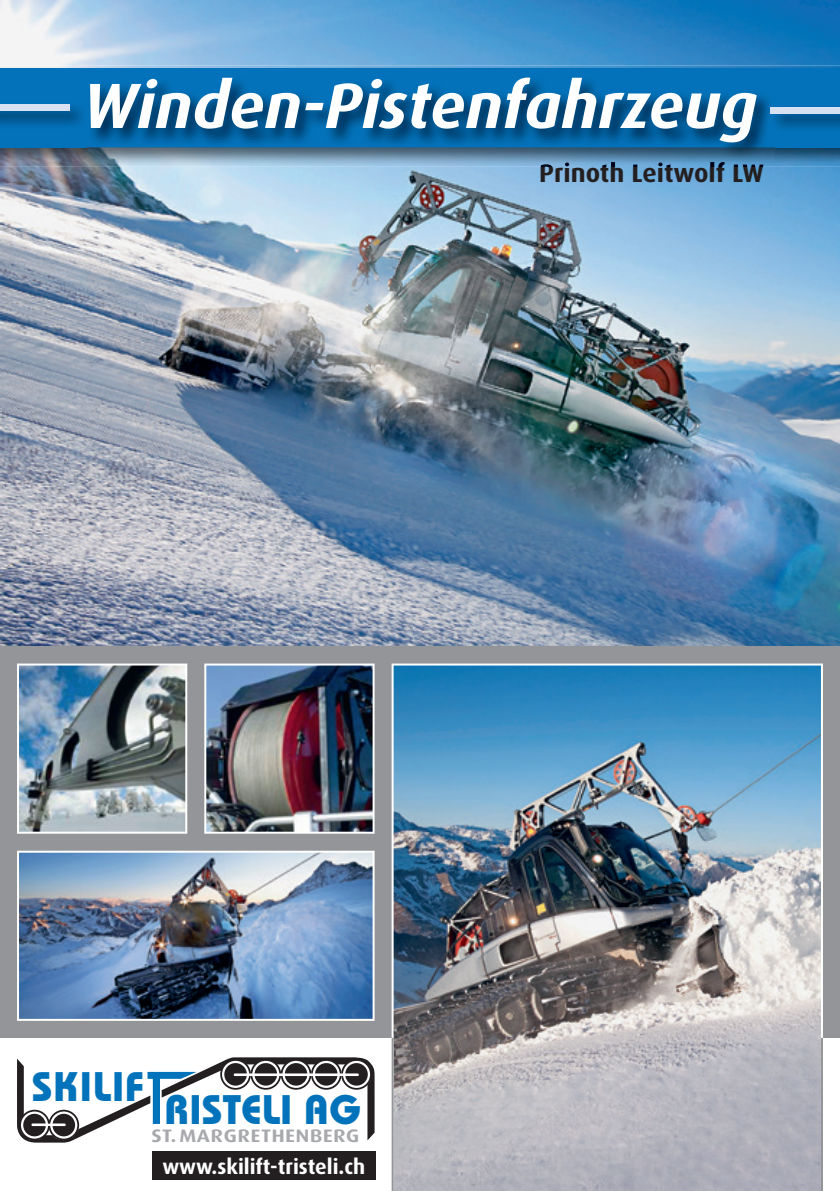
<style>
.page{position:relative;width:840px;height:1191px;background:#fff}
.page>*{position:absolute;margin:0;border:0;box-sizing:border-box;transform-origin:0 0}
.t1{font:italic 700 64px "Dax";color:#fff}
.t2{font:700 41.2px "Bauhaus";letter-spacing:.01em;color:#0273bb}
.t3{font:700 26px "Dax";color:#231f20}
.t4{font:700 21px "Dax";color:#fff}
.t5{font:700 18px "Dax Wide";letter-spacing:.045em;color:#a8a9ad}
</style>
<div class="page">
<img style="left:0;top:0;width:839px;height:646px">
<svg style="left:17px;top:1057px;width:357px;height:85px"></svg>
<div style="left:0;top:646px;width:839px;height:391px;background:#939598"></div>
<img style="left:17px;top:663px;width:170px;height:170px">
<img style="left:204px;top:663px;width:170px;height:170px">
<img style="left:391px;top:663px;width:431px;height:528px">
<hr style="left:820px;top:1037px;width:2px;height:154px;background:#939598">
<hr style="left:391px;top:1037px;width:2px;height:154px;background:#939598">
<img style="left:17px;top:850px;width:357px;height:170px">
<div style="left:152px;top:1151px;width:223px;height:28px;background:#231f20"></div>
<img style="left:0;top:65px;width:839px;height:101px">
<img style="left:540px;top:162px;width:223px;height:4px">
<div style="left:0;top:68px;width:839px;height:79px;background:#0372bb"></div>
<img style="left:87px;top:80px;width:687px;height:81px">
<img style="left:767px;top:104px;width:72px;height:28px">
<div style="left:770px;top:107px;width:69px;height:6px;background:#d8e1f1"></div>
<img style="left:0;top:104px;width:82px;height:22px">
<svg style="left:87px;top:101px;width:1px;height:28px"></svg>
<div style="left:0;top:104px;width:69px;height:6px;background:#d8e1f1"></div>
<h1 class="t1" style="left:83px;top:70px;width:675px">Winden-Pistenfahrzeug</h1>
<p class="t3" style="left:539px;top:159px;width:226px">Prinoth Leitwolf LW</p>
<h2 class="t2" style="left:32px;top:1060px;width:113px">SKILIF</h2>
<h2 class="t2" style="left:164px;top:1084px;width:198px">RISTELI AG</h2>
<p class="t5" style="left:151px;top:1125px;width:209px">ST. MARGRETHENBERG</p>
<p class="t4" style="left:162px;top:1154px;width:204px">www.skilift-tristeli.ch</p>
</div>
